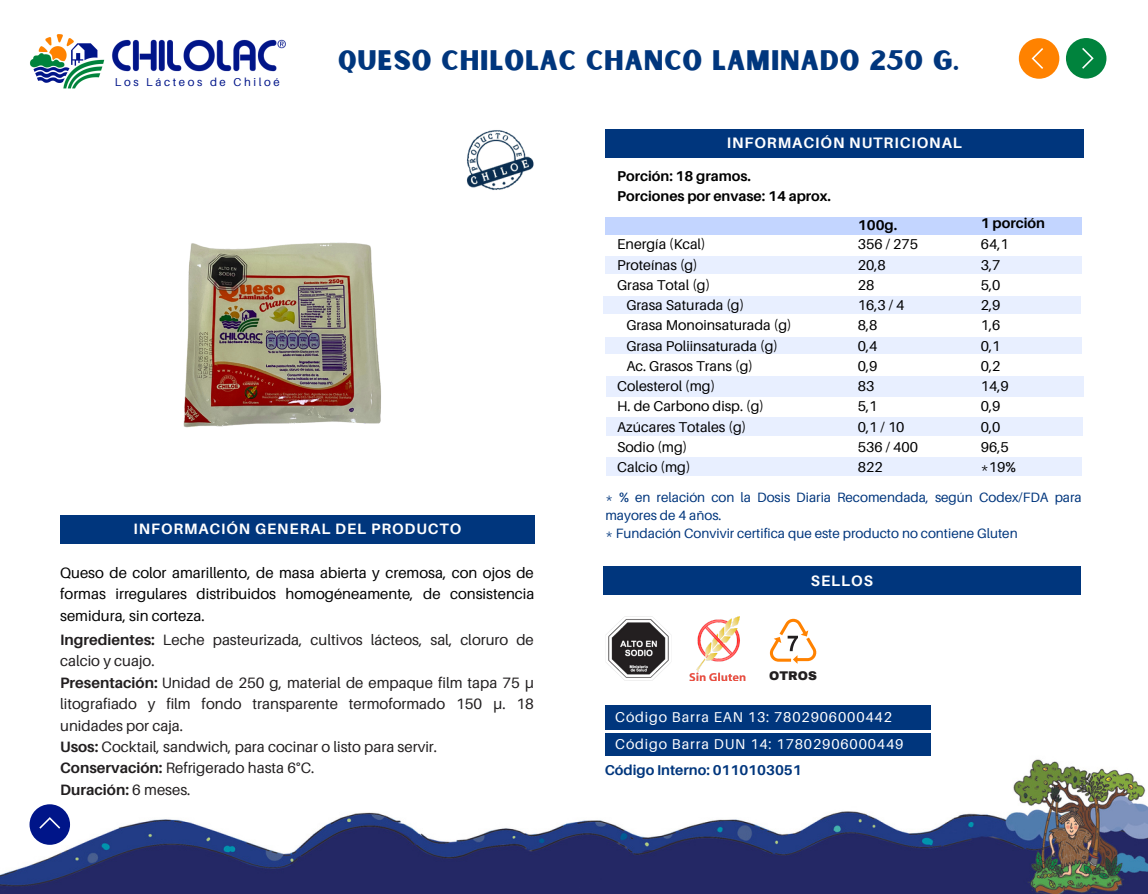
<style>
.page{position:relative;width:1148px;height:894px;background:#fff}
.page>*{position:absolute;margin:0;border:0;box-sizing:border-box;transform-origin:0 0}
.t1{font:27px "Sunborn Sans One";letter-spacing:.035em;color:#00367d}
.t2{font:700 15.15px "Aileron";letter-spacing:.06em;color:#fff}
.t3{font:15px/21.3px "Aileron";color:#221f20}
.t4{font:15px/21.3px "Aileron";color:#000;text-align:justify}
.t5{font:700 15px "Aileron";letter-spacing:.06em;color:#fff}
.t6{font:700 15px "Aileron";color:#221f20}
.t7{font:14.25px "Aileron";color:#000}
.t8{font:14.25px "Aileron";letter-spacing:.06em;color:#fff}
.t9{font:700 14.25px "Aileron";color:#000}
.t10{font:700 14.25px "Aileron";color:#00367d}
.t11{font:13.5px/18px "Aileron";color:#00367d}
.t12{font:900 12.3px "Archivo";color:#221f20}
.t13{font:11.4px "Aileron";letter-spacing:.225em;color:#001589}
.s1{font-weight:700}
.s2{font-family:"Noto Sans"}
.s3{font-weight:400}
</style>
<div class="page">
<img style="left:466px;top:130px;width:68px;height:60px">
<div style="left:604px;top:256px;width:477px;height:18px;background:#e8efff"></div>
<div style="left:603px;top:296px;width:477px;height:17px;background:#e8efff"></div>
<div style="left:604px;top:337px;width:477px;height:17px;background:#e8efff"></div>
<div style="left:606px;top:376px;width:477px;height:20px;background:#e8efff"></div>
<div style="left:606px;top:417px;width:476px;height:18px;background:#e8efff"></div>
<div style="left:606px;top:457px;width:475px;height:19px;background:#e8efff"></div>
<div style="left:605px;top:217px;width:476px;height:17px;background:#c3d5ff"></div>
<div style="left:605px;top:129px;width:478px;height:28px;background:#00367d"></div>
<img style="left:0;top:750px;width:1148px;height:143px">
<div style="left:604px;top:705px;width:326px;height:24px;background:#00367d"></div>
<div style="left:604px;top:733px;width:326px;height:22px;background:#00367d"></div>
<div style="left:60px;top:515px;width:474px;height:28px;background:#00367d"></div>
<img style="left:30px;top:35px;width:75px;height:54px">
<img style="left:112px;top:39px;width:174px;height:33px">
<div style="left:603px;top:566px;width:477px;height:29px;background:#00367d"></div>
<img style="left:690px;top:616px;width:55px;height:64px">
<img style="left:606px;top:616px;width:65px;height:64px">
<svg style="left:769px;top:618px;width:47px;height:45px"></svg>
<img style="left:183px;top:242px;width:198px;height:186px">
<div style="left:1065px;top:38px;width:41px;height:41px;background:#00833d;border-radius:20px"></div>
<svg style="left:1082px;top:48px;width:11px;height:21px"></svg>
<div style="left:1018px;top:38px;width:41px;height:41px;background:#ff8200;border-radius:20px"></div>
<svg style="left:1031px;top:48px;width:12px;height:21px"></svg>
<div style="left:30px;top:804px;width:40px;height:40px;background:#001589;border-radius:20px"></div>
<svg style="left:39px;top:817px;width:21px;height:11px"></svg>
<p class="t13" style="left:115px;top:75px;width:166px">Los Lácteos de Chiloé</p>
<p class="t1" style="left:338px;top:43px;width:622px">QUESO CHILOLAC CHANCO LAMINADO 250 G.</p>
<p class="t2" style="left:727px;top:133px;width:237px">INFORMACIÓN NUTRICIONAL</p>
<p class="t9" style="left:617px;top:167px;width:135px">Porción: 18 gramos.</p>
<p class="t9" style="left:617px;top:187px;width:215px">Porciones por envase: 14 aprox.</p>
<p class="t7" style="left:617px;top:235px;width:90px">Energía (Kcal)</p>
<p class="t7" style="left:617px;top:256px;width:82px">Proteínas (g)</p>
<p class="t7" style="left:617px;top:276px;width:94px">Grasa Total (g)</p>
<p class="t7" style="left:626px;top:296px;width:119px">Grasa Saturada (g)</p>
<p class="t7" style="left:626px;top:316px;width:167px">Grasa Monoinsaturada (g)</p>
<p class="t7" style="left:626px;top:337px;width:153px">Grasa Poliinsaturada (g)</p>
<p class="t7" style="left:626px;top:357px;width:128px">Ac. Grasos Trans (g)</p>
<p class="t7" style="left:617px;top:377px;width:99px">Colesterol (mg)</p>
<p class="t7" style="left:617px;top:397px;width:148px">H. de Carbono disp. (g)</p>
<p class="t7" style="left:617px;top:418px;width:131px">Azúcares Totales (g)</p>
<p class="t7" style="left:617px;top:438px;width:72px">Sodio (mg)</p>
<p class="t7" style="left:617px;top:458px;width:75px">Calcio (mg)</p>
<p class="t9" style="left:858px;top:216px;width:41px">100g.</p>
<p class="t9" style="left:980px;top:214px;width:66px">1 porción</p>
<p class="t7" style="left:858px;top:235px;width:62px">356 / 275</p>
<p class="t7" style="left:858px;top:256px;width:29px">20,8</p>
<p class="t7" style="left:858px;top:276px;width:18px">28</p>
<p class="t7" style="left:858px;top:296px;width:48px">16,3 / 4</p>
<p class="t7" style="left:858px;top:316px;width:21px">8,8</p>
<p class="t7" style="left:858px;top:337px;width:21px">0,4</p>
<p class="t7" style="left:858px;top:357px;width:21px">0,9</p>
<p class="t7" style="left:858px;top:377px;width:18px">83</p>
<p class="t7" style="left:858px;top:397px;width:21px">5,1</p>
<p class="t7" style="left:858px;top:418px;width:48px">0,1 / 10</p>
<p class="t7" style="left:858px;top:438px;width:62px">536 / 400</p>
<p class="t7" style="left:858px;top:458px;width:26px">822</p>
<p class="t7" style="left:980px;top:235px;width:29px">64,1</p>
<p class="t7" style="left:980px;top:256px;width:21px">3,7</p>
<p class="t7" style="left:980px;top:276px;width:21px">5,0</p>
<p class="t7" style="left:980px;top:296px;width:21px">2,9</p>
<p class="t7" style="left:980px;top:316px;width:21px">1,6</p>
<p class="t7" style="left:980px;top:337px;width:21px">0,1</p>
<p class="t7" style="left:980px;top:357px;width:21px">0,2</p>
<p class="t7" style="left:980px;top:377px;width:29px">14,9</p>
<p class="t7" style="left:980px;top:397px;width:21px">0,9</p>
<p class="t7" style="left:980px;top:418px;width:21px">0,0</p>
<p class="t7" style="left:980px;top:438px;width:29px">96,5</p>
<p class="t7" style="left:980px;top:458px;width:37px">*19%</p>
<p class="t5" style="left:134px;top:519px;width:329px">INFORMACIÓN GENERAL DEL PRODUCTO</p>
<p class="t4" style="left:60px;top:561px;width:476px">Queso de color amarillento, de masa abierta y cremosa, con ojos de formas irregulares distribuidos homogéneamente, de consistencia semidura, sin corteza.</p>
<p class="t3" style="left:60px;top:628px;width:475px"><span class="s1">Ingredientes:</span> Leche pasteurizada, cultivos lácteos, sal, cloruro de calcio y cuajo.</p>
<p class="t3" style="left:60px;top:671px;width:475px;text-align:justify"><span class="s1">Presentación:</span> Unidad de 250 g, material de empaque film tapa 75 <span class="s2">µ </span>litografiado y film fondo transparente termoformado 150 <span class="s2">µ</span>. 18 unidades por caja.</p>
<p class="t3" style="left:60px;top:735px;width:378px"><span class="s1">Usos:</span> Cocktail, sandwich, para cocinar o listo para servir.</p>
<p class="t3" style="left:60px;top:757px;width:256px"><span class="s1">Conservación:</span> Refrigerado hasta 6°C.</p>
<p class="t6" style="left:60px;top:780px;width:132px">Duración: <span class="s3">6 meses.</span></p>
<p class="t11" style="left:605px;top:487px;width:478px">* % en relación con la Dosis Diaria Recomendada, según Codex/FDA para mayores de 4 años.</p>
<p class="t11" style="left:605px;top:523px;width:414px">* Fundación Convivir certifica que este producto no contiene Gluten</p>
<p class="t2" style="left:811px;top:570px;width:64px">SELLOS</p>
<p class="t12" style="left:769px;top:668px;width:49px">OTROS</p>
<p class="t8" style="left:615px;top:708px;width:278px">Código Barra EAN 13: 7802906000442</p>
<p class="t8" style="left:615px;top:735px;width:290px">Código Barra DUN 14: 17802906000449</p>
<p class="t10" style="left:604px;top:761px;width:198px">Código Interno: 0110103051</p>
</div>
